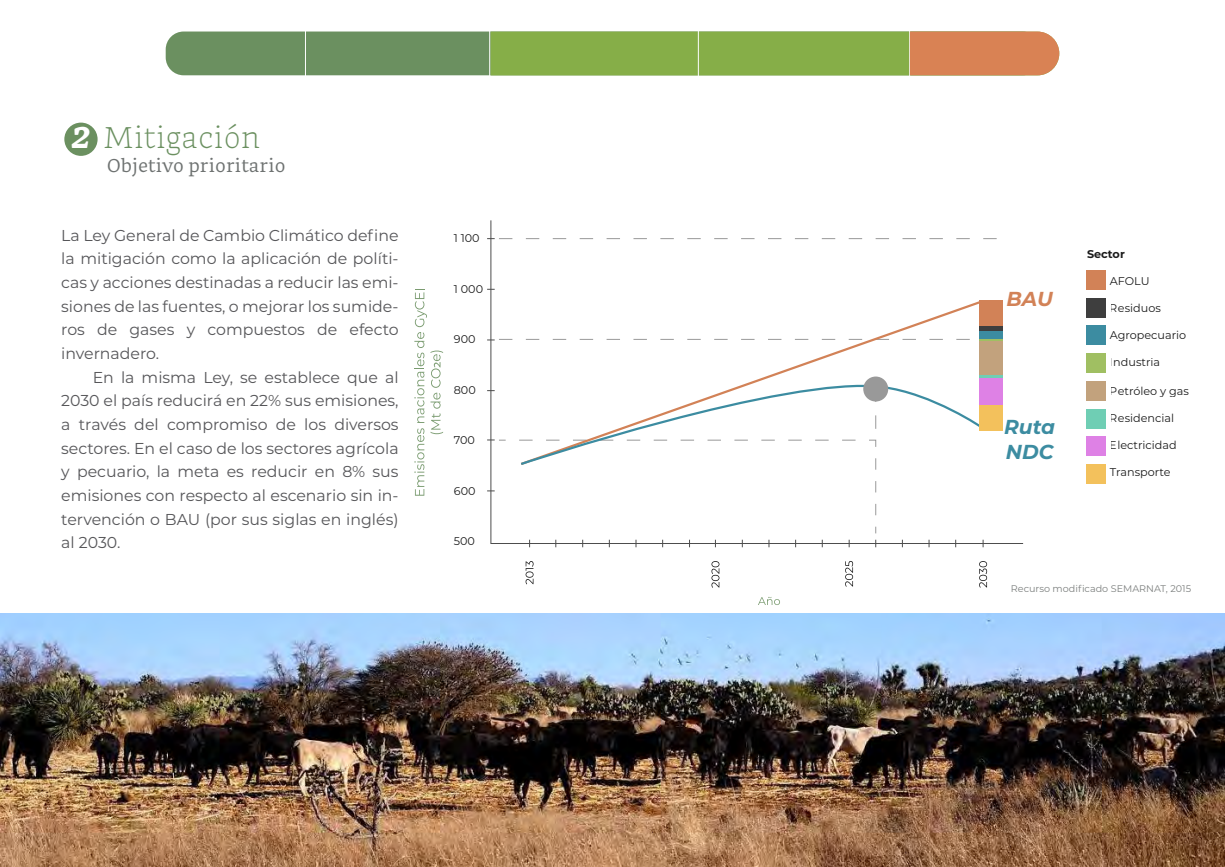
<style>
.page{position:relative;width:1225px;height:867px;background:#fff}
.page>*{position:absolute;margin:0;border:0;box-sizing:border-box;transform-origin:0 0}
.t1{font:300 29.75px "GMX";color:#6b9060}
.t2{font:italic 700 20.21px/24.7px "Montserrat";color:#3c8ca1}
.t3{font:italic 700 20.21px "Montserrat";color:#d28257}
.t4{font:18.38px "GMX";color:#6e7271}
.t5{font:15.75px/23.6px "Montserrat";color:#565659;text-align:justify}
.t6{font:11.2px "Montserrat";color:#000}
.t7{font:11.2px "Montserrat";color:rgb(0 0 0/.9)}
.t8{font:700 11.2px "Montserrat";color:#000}
.t9{font:9.62px "Montserrat";color:#7d807f}
.s1{font-weight:900;font-style:italic;color:#fff}
</style>
<div class="page">
<div style="left:166px;top:32px;width:875px;height:43px;background:#6b9060;border-radius:18px"></div>
<hr style="left:305px;top:28px;width:1px;height:52px;background:#fff">
<svg style="left:491px;top:32px;width:568px;height:43px"></svg>
<hr style="left:489px;top:28px;width:1px;height:52px;background:#fff">
<div style="left:64px;top:122px;width:34px;height:34px;background:#6b9060;border-radius:50%"></div>
<svg style="left:758px;top:597px;width:22px;height:8px"></svg>
<svg style="left:526px;top:561px;width:8px;height:23px"></svg>
<svg style="left:711px;top:561px;width:8px;height:26px"></svg>
<svg style="left:845px;top:561px;width:8px;height:25px"></svg>
<svg style="left:979px;top:561px;width:8px;height:26px"></svg>
<svg style="left:490px;top:220px;width:534px;height:324px"></svg>
<svg style="left:487px;top:439px;width:19px;height:1px"></svg>
<svg style="left:875px;top:466px;width:1px;height:67px"></svg>
<svg style="left:487px;top:238px;width:522px;height:1px"></svg>
<svg style="left:487px;top:339px;width:522px;height:1px"></svg>
<svg style="left:518px;top:298px;width:468px;height:168px"></svg>
<svg style="left:519px;top:372px;width:466px;height:94px"></svg>
<div style="left:863px;top:376px;width:25px;height:25px;background:#999;border-radius:50%"></div>
<div style="left:979px;top:300px;width:24px;height:26px;background:#d28257"></div>
<div style="left:979px;top:326px;width:24px;height:5px;background:#3e3e3e"></div>
<hr style="left:979px;top:338px;width:24px;height:3px;background:#a0bf62">
<hr style="left:979px;top:375px;width:24px;height:3px;background:#6fceb4">
<div style="left:979px;top:341px;width:24px;height:34px;background:#c2a27d"></div>
<div style="left:979px;top:378px;width:24px;height:27px;background:#de81e5"></div>
<div style="left:979px;top:405px;width:24px;height:25px;background:#f3c15c"></div>
<div style="left:979px;top:331px;width:24px;height:7px;background:#3c8ca1"></div>
<div style="left:1086px;top:270px;width:20px;height:19px;background:#d28257"></div>
<div style="left:1086px;top:298px;width:20px;height:19px;background:#3e3e3e"></div>
<div style="left:1086px;top:325px;width:20px;height:20px;background:#3c8ca1"></div>
<div style="left:1086px;top:353px;width:20px;height:19px;background:#a0bf62"></div>
<div style="left:1086px;top:381px;width:20px;height:19px;background:#c2a27d"></div>
<div style="left:1086px;top:409px;width:20px;height:19px;background:#6fceb4"></div>
<div style="left:1086px;top:436px;width:20px;height:20px;background:#de81e5"></div>
<div style="left:1086px;top:464px;width:20px;height:19px;background:#f3c15c"></div>
<svg style="left:414px;top:289px;width:29px;height:206px"></svg>
<img style="left:0;top:613px;width:1225px;height:253px">
<h1 class="t1" style="left:70px;top:120px;width:192px"><span class="s1">2</span> Mitigación</h1>
<p class="t4" style="left:107px;top:154px;width:181px">Objetivo prioritario</p>
<p class="t5" style="left:61px;top:223px;width:339px">La Ley General de Cambio Climático define la mitigación como la aplicación de políti&shy;cas y acciones destinadas a reducir las emi&shy;siones de las fuentes, o mejorar los sumide&shy;ros de gases y compuestos de efecto invernadero.</p>
<p class="t5" style="left:61px;top:364px;width:339px;text-indent:32px">En la misma Ley, se establece que al 2030 el país reducirá en 22% sus emisiones, a través del compromiso de los diversos sectores. En el caso de los sectores agrícola y pecuario, la meta es reducir en 8% sus emisiones con respecto al escenario sin in&shy;tervención o BAU (por sus siglas en inglés) al 2030.</p>
<p class="t7" style="left:454px;top:231px;width:27px">1 100</p>
<p class="t7" style="left:454px;top:281px;width:31px">1 000</p>
<p class="t7" style="left:454px;top:331px;width:23px">900</p>
<p class="t7" style="left:454px;top:382px;width:23px">800</p>
<p class="t7" style="left:454px;top:432px;width:23px">700</p>
<p class="t7" style="left:454px;top:483px;width:23px">600</p>
<p class="t7" style="left:454px;top:533px;width:23px">500</p>
<p class="t8" style="left:1087px;top:246px;width:39px">Sector</p>
<p class="t3" style="left:1006px;top:284px;width:48px">BAU</p>
<p class="t2" style="left:1004px;top:413px;width:53px">Ruta<br>NDC</p>
<p class="t6" style="left:1110px;top:273px;width:41px">AFOLU</p>
<p class="t6" style="left:1110px;top:300px;width:53px">Residuos</p>
<p class="t6" style="left:1110px;top:327px;width:78px">Agropecuario</p>
<p class="t6" style="left:1110px;top:354px;width:52px">Industria</p>
<p class="t6" style="left:1110px;top:383px;width:81px">Petróleo y gas</p>
<p class="t6" style="left:1110px;top:410px;width:66px">Residencial</p>
<p class="t6" style="left:1110px;top:437px;width:68px">Electricidad</p>
<p class="t6" style="left:1110px;top:464px;width:62px">Transporte</p>
<p class="t9" style="left:1011px;top:581px;width:182px">Recurso modificado SEMARNAT, 2015</p>
</div>
